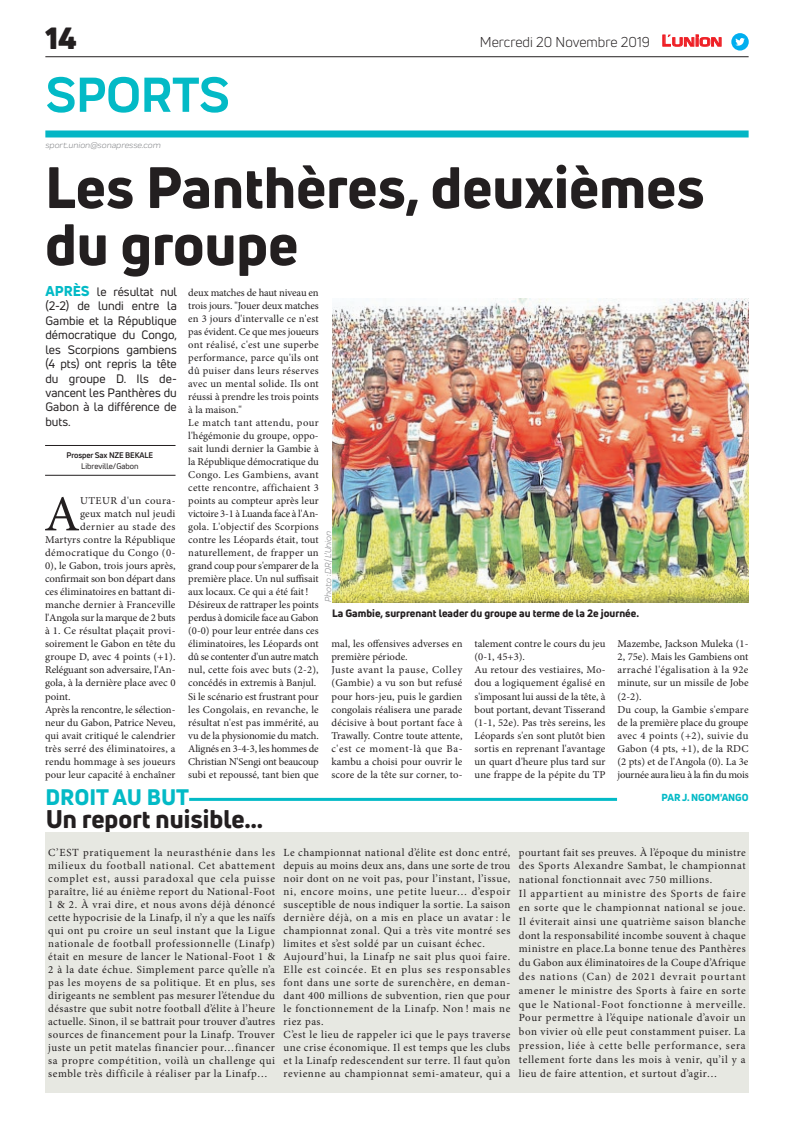
<style>
.page{position:relative;width:794px;height:1129px;background:#fff}
.page>*{position:absolute;margin:0;border:0;box-sizing:border-box;transform-origin:0 0}
.t1{font:800 57px/57px "Uni Neue";color:#231f20}
.t2{font:700 51px "Praktika";color:#03bac6}
.t3{font:50.5px "Minion Pro";color:#231f20}
.t4{font:900 30px "Uni Neue";color:#231f20}
.t5{font:800 25px "Uni Neue";color:#231f20}
.t6{font:800 22px "Uni Neue";color:#03bac6}
.t7{font:14px "Uni Neue";color:#231f20}
.t8{font:12px/14.4px "Uni Neue";color:#231f20;text-align:justify}
.t9{font:10.9px/13px "Minion Pro";letter-spacing:.05em;color:#231f20}
.t10{font:10.5px/13px "Minion Pro";letter-spacing:.005em;color:#231f20}
.t11{font:800 10.5px "Uni Neue";color:#231f20}
.t12{font:10.5px "Minion Pro";letter-spacing:.04em;color:#231f20}
.t13{font:10.5px "Minion Pro";letter-spacing:.025em;color:#231f20}
.t14{font:10.5px "Minion Pro";letter-spacing:-.015em;color:#231f20}
.t15{font:10.5px "Minion Pro";letter-spacing:-.025em;color:#231f20}
.t16{font:10.5px "Minion Pro";letter-spacing:.035em;color:#231f20}
.t17{font:800 10px "Uni Neue";letter-spacing:-.01em;color:#03bac6}
.t18{font:italic 9px "Praktika";color:#818386}
.t19{font:700 8px "Uni Neue";letter-spacing:-.02em;color:#231f20}
.t20{font:8px "Uni Neue";color:#231f20}
.s1{font-family:"Eurostile";font-weight:600;font-size:14.9px;color:#ee1d23}
.s2{font-family:"Eurostile";font-weight:600;font-size:11.4px;color:#ee1d23}
.s3{font-weight:800;font-size:14px;color:#03bac6}
</style>
<div class="page">
<hr style="left:45px;top:56px;width:703px;height:1px;background:#231f20">
<div style="left:45px;top:130px;width:703px;height:7px;background:#04b6c5"></div>
<svg style="left:662px;top:34px;width:60px;height:13px"></svg>
<div style="left:731px;top:33px;width:17px;height:18px;background:#00aeef;border-radius:50%"></div>
<svg style="left:735px;top:38px;width:10px;height:8px"></svg>
<hr style="left:189px;top:797px;width:428px;height:3px;background:#03bac6">
<div style="left:45px;top:831px;width:703px;height:260px;background:#e7e8e2"></div>
<hr style="left:45px;top:474px;width:130px;height:1px;background:#231f20">
<hr style="left:45px;top:445px;width:130px;height:1px;background:#231f20">
<img style="left:332px;top:298px;width:416px;height:304px">
<h3 class="t4" style="left:45px;top:17px;width:33px">14</h3>
<h2 class="t2" style="left:46px;top:54px;width:185px">SPORTS</h2>
<p class="t18" style="left:45px;top:139px;width:117px">sport.union@sonapresse.com</p>
<h3 class="t7" style="left:480px;top:33px;width:244px">Mercredi 20 Novembre 2019 <span class="s1">L</span><span class="s2">UNION</span></h3>
<h1 class="t1" style="left:45px;top:158px;width:661px">Les Panthères, deuxièmes du groupe</h1>
<p class="t8" style="left:45px;top:284px;width:133px"><span class="s3">APRÈS</span> le résultat nul (2-2) de lundi entre la Gambie et la République démocratique du Congo, les Scorpions gambiens (4 pts) ont repris la tête du groupe D. Ils de&shy;vancent les Panthères du Gabon à la différence de buts.</p>
<p class="t19" style="left:67px;top:450px;width:88px">Prosper Sax NZE BEKALE</p>
<p class="t20" style="left:81px;top:461px;width:59px">Libreville/Gabon</p>
<p class="t10" style="left:188px;top:286px;width:132px">deux matches de haut niveau en trois jours. "Jouer deux matches en 3 jours d'intervalle ce n'est pas évident. Ce que mes joueurs ont réalisé, c'est une superbe performance, parce qu'ils ont dû puiser dans leurs réserves avec un mental solide. Ils ont réussi à prendre les trois points à la maison."<br>Le match tant attendu, pour l'hégémonie du groupe, oppo&shy;sait lundi dernier la Gambie à la République démocratique du<br>Congo. Les Gambiens, avant cette rencontre, affichaient 3 points au compteur après leur victoire 3-1 à Luanda face à l'An&shy;gola. L'objectif des Scorpions contre les Léopards était, tout naturellement, de frapper un grand coup pour s'emparer de la première place. Un nul suffisait aux locaux. Ce qui a été fait!<br>Désireux de rattraper les points perdus à domicile face au Gabon (0-0) pour leur entrée dans ces éliminatoires, les Léopards ont dû se contenter d'un autre match nul, cette fois avec buts (2-2), concédés in extremis à Banjul.<br>Si le scénario est frustrant pour les Congolais, en revanche, le résultat n'est pas immérité, au vu de la physionomie du match.<br>Alignés en 3-4-3, les hommes de<br>Christian N'Sengi ont beaucoup subi et repoussé, tant bien que</p>
<h3 class="t3" style="left:44px;top:480px;width:37px">A</h3>
<p class="t12" style="left:80px;top:494px;width:97px">UTEUR d'un coura-</p>
<p class="t10" style="left:80px;top:507px;width:97px">geux match nul jeudi</p>
<p class="t12" style="left:80px;top:520px;width:97px">dernier au stade des</p>
<p class="t10" style="left:45px;top:533px;width:132px">Martyrs contre la République</p>
<p class="t16" style="left:45px;top:546px;width:132px">démocratique du Congo (0-</p>
<p class="t10" style="left:45px;top:559px;width:132px">0), le Gabon, trois jours après,</p>
<p class="t14" style="left:45px;top:572px;width:132px">confirmait son bon départ dans</p>
<p class="t10" style="left:45px;top:585px;width:132px">ces éliminatoires en battant di-</p>
<p class="t10" style="left:45px;top:598px;width:132px">manche dernier à Franceville</p>
<p class="t15" style="left:45px;top:611px;width:132px">l'Angola sur la marque de 2 buts</p>
<p class="t10" style="left:45px;top:624px;width:132px">à 1. Ce résultat plaçait provi-</p>
<p class="t10" style="left:45px;top:637px;width:132px">soirement le Gabon en tête du</p>
<p class="t10" style="left:45px;top:650px;width:132px">groupe D, avec 4 points (+1).</p>
<p class="t10" style="left:45px;top:663px;width:132px">Reléguant son adversaire, l'An-</p>
<p class="t10" style="left:45px;top:676px;width:132px">gola, à la dernière place avec 0</p>
<p class="t10" style="left:45px;top:689px;width:27px">point.</p>
<p class="t10" style="left:45px;top:702px;width:132px">Après la rencontre, le sélection-</p>
<p class="t10" style="left:45px;top:715px;width:132px">neur du Gabon, Patrice Neveu,</p>
<p class="t10" style="left:45px;top:728px;width:132px">qui avait critiqué le calendrier</p>
<p class="t13" style="left:45px;top:741px;width:132px">très serré des éliminatoires, a</p>
<p class="t10" style="left:45px;top:754px;width:132px">rendu hommage à ses joueurs</p>
<p class="t10" style="left:45px;top:767px;width:132px">pour leur capacité à enchaîner</p>
<p class="t18" style="left:322px;top:601px;width:73px;rotate:-90deg">Photo : DR/ L’Union</p>
<p class="t11" style="left:332px;top:606px;width:308px">La Gambie, surprenant leader du groupe au terme de la 2e journée.</p>
<p class="t10" style="left:331px;top:637px;width:133px">mal, les offensives adverses en première période.<br>Juste avant la pause, Colley (Gambie) a vu son but refusé pour hors-jeu, puis le gardien congolais réalisera une parade décisive à bout portant face à<br>Trawally. Contre toute attente, c'est ce moment-là que Ba&shy;kambu a choisi pour ouvrir le score de la tête sur corner, to-</p>
<p class="t10" style="left:474px;top:637px;width:132px">talement contre le cours du jeu (0-1, 45+3).<br>Au retour des vestiaires, Mo&shy;dou a logiquement égalisé en s'imposant lui aussi de la tête, à bout portant, devant Tisserand (1-1, 52e). Pas très sereins, les<br>Léopards s'en sont plutôt bien sortis en reprenant l'avantage un quart d'heure plus tard sur une frappe de la pépite du TP</p>
<p class="t10" style="left:617px;top:637px;width:133px">Mazembe, Jackson Muleka (1-<br>2, 75e). Mais les Gambiens ont arraché l'égalisation à la 92e minute, sur un missile de Jobe (2-2).<br>Du coup, la Gambie s'empare de la première place du groupe avec 4 points (+2), suivie du<br>Gabon (4 pts, +1), de la RDC (2 pts) et de l'Angola (0). La 3e journée aura lieu à la fin du mois</p>
<h3 class="t6" style="left:45px;top:782px;width:145px">DROIT AU BUT</h3>
<p class="t17" style="left:661px;top:790px;width:88px">PAR J. NGOM'ANGO</p>
<h3 class="t5" style="left:46px;top:802px;width:219px">Un report nuisible…</h3>
<p class="t9" style="left:48px;top:845px;width:228px;text-align:justify">C’EST pratiquement la neurasthénie dans les milieux du football national. Cet abattement complet est, aussi paradoxal que cela puisse paraître, lié au énième report du National-Foot 1 &amp; 2. À vrai dire, et nous avons déjà dénoncé cette hypocrisie de la Linafp, il n’y a que les naïfs qui ont pu croire un seul instant que la Ligue nationale de football professionnelle (Linafp) était en mesure de lancer le National-Foot 1 &amp; 2 à la date échue. Simplement parce qu’elle n’a pas les moyens de sa politique. Et en plus, ses dirigeants ne semblent pas mesurer l’étendue du désastre que subit notre football d’élite à l’heure actuelle. Sinon, il se battrait pour trouver d’autres sources de financement pour la Linafp. Trouver juste un petit matelas financier pour…financer sa propre compétition, voilà un challenge qui semble très difficile à réaliser par la Linafp…</p>
<p class="t9" style="left:283px;top:845px;width:228px">Le championnat national d’élite est donc entré, depuis au moins deux ans, dans une sorte de trou noir dont on ne voit pas, pour l’instant, l’issue, ni, encore moins, une petite lueur… d’espoir susceptible de nous indiquer la sortie. La saison dernière déjà, on a mis en place un avatar : le championnat zonal. Qui a très vite montré ses limites et s’est soldé par un cuisant échec.<br>Aujourd’hui, la Linafp ne sait plus quoi faire.<br>Elle est coincée. Et en plus ses responsables font dans une sorte de surenchère, en deman&shy;dant 400 millions de subvention, rien que pour le fonctionnement de la Linafp. Non ! mais ne riez pas.<br>C’est le lieu de rappeler ici que le pays traverse une crise économique. Il est temps que les clubs et la Linafp redescendent sur terre. Il faut qu’on revienne au championnat semi-amateur, qui a</p>
<p class="t9" style="left:519px;top:845px;width:228px;line-height:13.8px">pourtant fait ses preuves. À l’époque du ministre des Sports Alexandre Sambat, le championnat national fonctionnait avec 750 millions.<br>Il appartient au ministre des Sports de faire en sorte que le championnat national se joue.<br>Il éviterait ainsi une quatrième saison blanche dont la responsabilité incombe souvent à chaque ministre en place.La bonne tenue des Panthères du Gabon aux éliminatoires de la Coupe d’Afrique des nations (Can) de 2021 devrait pourtant amener le ministre des Sports à faire en sorte que le National-Foot fonctionne à merveille.<br>Pour permettre à l’équipe nationale d’avoir un bon vivier où elle peut constamment puiser. La pression, liée à cette belle performance, sera tellement forte dans les mois à venir, qu’il y a lieu de faire attention, et surtout d’agir…</p>
</div>
